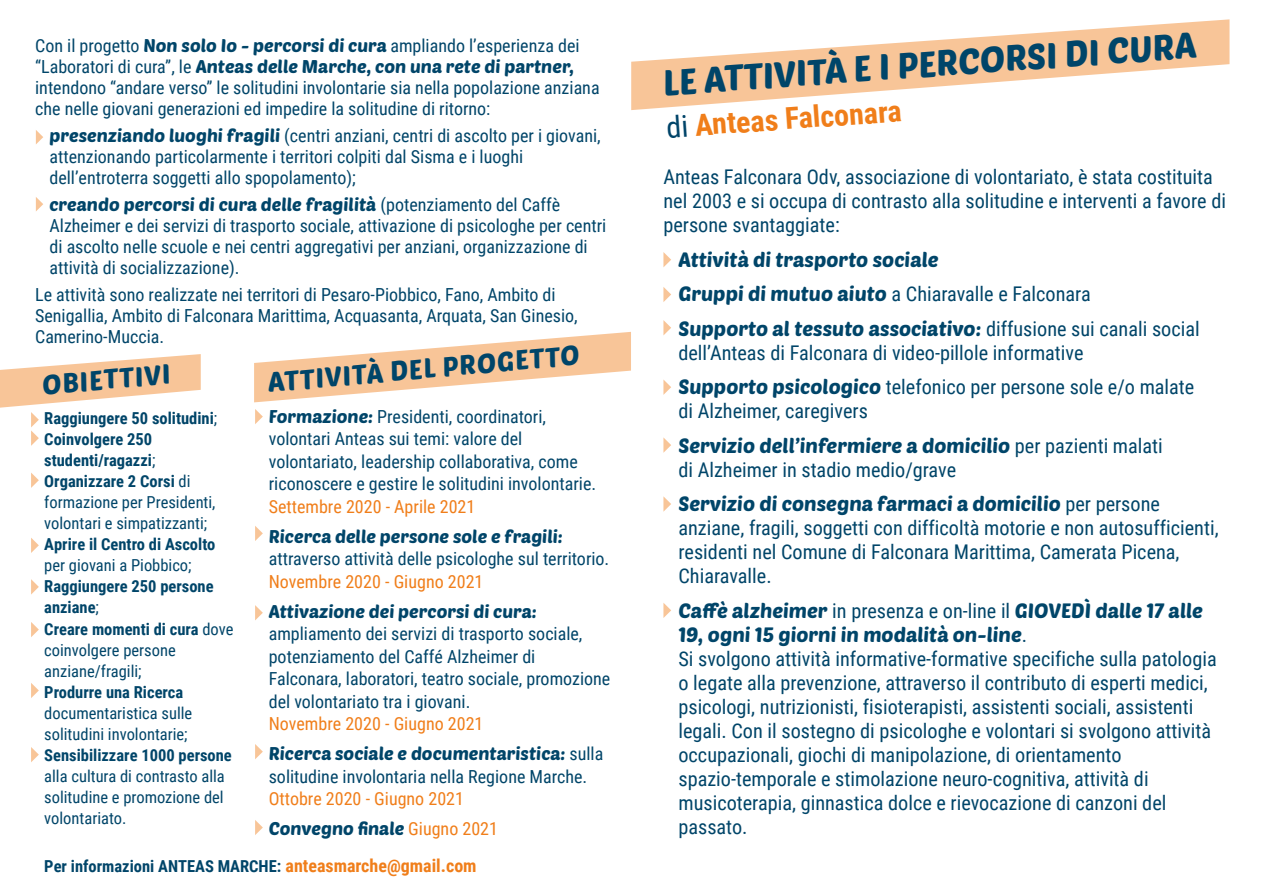
<style>
.page{position:relative;width:1263px;height:893px;background:#fff}
.page>*{position:absolute;margin:0;border:0;box-sizing:border-box;transform-origin:0 0}
.t1{font:35.55px "Poetsen One";color:#004569}
.t2{font:700 30px "Roboto Condensed";color:#f07e1a}
.t3{font:27px "Poetsen One";color:#004569}
.t4{font:20.25px/24px "Roboto Condensed";color:#004569}
.t5{font:20.25px/24px "Poetsen One";color:#004569}
.t6{font:18px/21px "Roboto Condensed";color:#004569}
.t7{font:18px "Poetsen One";color:#004569}
.t8{font:18px "Roboto Condensed";color:#f07e1a}
.t9{font:700 16.5px/21px "Roboto Condensed";color:#004569}
.t10{font:16.5px/21px "Roboto Condensed";color:#004569}
.s1{font-family:"Poetsen One"}
.s2{font-family:"Roboto Condensed"}
.s3{font-weight:400}
.s4{font-family:"Roboto Condensed";color:#f07e1a}
.s5{font-size:18px;color:#f07e1a}
.s6{font-weight:400;color:#004469}
</style>
<div class="page">
<svg style="left:254px;top:332px;width:377px;height:70px"></svg>
<svg style="left:36px;top:130px;width:7px;height:14px"></svg>
<svg style="left:631px;top:19px;width:598px;height:91px"></svg>
<svg style="left:663px;top:252px;width:8px;height:15px"></svg>
<svg style="left:663px;top:287px;width:8px;height:15px"></svg>
<svg style="left:663px;top:320px;width:8px;height:15px"></svg>
<svg style="left:663px;top:379px;width:8px;height:16px"></svg>
<svg style="left:663px;top:437px;width:8px;height:16px"></svg>
<svg style="left:663px;top:496px;width:8px;height:16px"></svg>
<svg style="left:663px;top:603px;width:8px;height:15px"></svg>
<svg style="left:36px;top:197px;width:7px;height:14px"></svg>
<svg style="left:0;top:354px;width:201px;height:92px"></svg>
<svg style="left:31px;top:473px;width:8px;height:15px"></svg>
<svg style="left:31px;top:747px;width:8px;height:15px"></svg>
<svg style="left:31px;top:622px;width:8px;height:15px"></svg>
<svg style="left:31px;top:538px;width:8px;height:15px"></svg>
<svg style="left:31px;top:579px;width:8px;height:16px"></svg>
<svg style="left:31px;top:683px;width:8px;height:15px"></svg>
<svg style="left:255px;top:409px;width:8px;height:15px"></svg>
<svg style="left:255px;top:820px;width:8px;height:15px"></svg>
<svg style="left:255px;top:526px;width:8px;height:15px"></svg>
<svg style="left:255px;top:605px;width:8px;height:15px"></svg>
<svg style="left:255px;top:744px;width:8px;height:15px"></svg>
<p class="t6" style="left:35px;top:34px;width:546px">Con il progetto <span class="s1">Non solo Io - percorsi di cura</span> ampliando l’esperienza dei</p>
<p class="t7" style="left:35px;top:55px;width:540px"><span class="s2">“Laboratori di cura”, le</span> Anteas delle Marche, con una rete di partner,</p>
<p class="t6" style="left:35px;top:76px;width:566px">intendono “andare verso” le solitudini involontarie sia nella popolazione anziana che nelle giovani generazioni ed impedire la solitudine di ritorno:</p>
<p class="t6" style="left:50px;top:124px;width:553px"><span class="s1">presenziando luoghi fragili</span> (centri anziani, centri di ascolto per i giovani, attenzionando particolarmente i territori colpiti dal Sisma e i luoghi dell’entroterra soggetti allo spopolamento);</p>
<p class="t7" style="left:50px;top:193px;width:512px">creando percorsi di cura delle fragilità <span class="s2">(potenziamento del Caffè</span></p>
<p class="t6" style="left:50px;top:214px;width:558px">Alzheimer e dei servizi di trasporto sociale, attivazione di psicologhe per centri di ascolto nelle scuole e nei centri aggregativi per anziani, organizzazione di attività di socializzazione).</p>
<p class="t6" style="left:35px;top:283px;width:544px">Le attività sono realizzate nei territori di Pesaro-Piobbico, Fano, Ambito di<br>Senigallia, Ambito di Falconara Marittima, Acquasanta, Arquata, San Ginesio,<br>Camerino-Muccia.</p>
<h3 class="t3" style="left:41px;top:368px;width:130px;rotate:-5deg">OBIETTIVI</h3>
<p class="t9" style="left:44px;top:407px;width:174px">Raggiungere 50 solitudini<span class="s3">;<br></span>Coinvolgere 250 studenti/ragazzi<span class="s3">;<br></span>Organizzare 2 Corsi <span class="s3">di formazione per Presidenti, volontari e simpatizzanti;</span></p>
<p class="t9" style="left:44px;top:533px;width:173px">Aprire il Centro di Ascolto</p>
<p class="t10" style="left:44px;top:554px;width:149px">per giovani a Piobbico;</p>
<p class="t9" style="left:44px;top:575px;width:191px">Raggiungere 250 persone anziane<span class="s3">;<br></span>Creare momenti di cura <span class="s3">dove coinvolgere persone anziane/fragili;</span></p>
<p class="t9" style="left:44px;top:680px;width:140px">Produrre una Ricerca</p>
<p class="t10" style="left:44px;top:701px;width:150px">documentaristica sulle solitudini involontarie;</p>
<p class="t9" style="left:44px;top:744px;width:189px">Sensibilizzare 1000 persone</p>
<p class="t10" style="left:44px;top:765px;width:182px;text-align:justify">alla cultura di contrasto alla solitudine e promozione del volontariato.</p>
<h3 class="t3" style="left:266px;top:365px;width:314px;rotate:-5deg">ATTIVITÀ DEL PROGETTO</h3>
<p class="t6" style="left:269px;top:404px;width:329px;line-height:22.5px"><span class="s1">Formazione:</span> Presidenti, coordinatori, volontari Anteas sui temi: valore del volontariato, leadership collaborativa, come riconoscere e gestire le solitudini involontarie.</p>
<p class="t8" style="left:269px;top:494px;width:208px">Settembre 2020 - Aprile 2021</p>
<p class="t7" style="left:269px;top:525px;width:296px">Ricerca delle persone sole e fragili:</p>
<p class="t6" style="left:269px;top:547px;width:342px">attraverso attività delle psicologhe sul territorio.</p>
<p class="t8" style="left:269px;top:569px;width:216px">Novembre 2020 - Giugno 2021</p>
<p class="t7" style="left:269px;top:600px;width:270px">Attivazione dei percorsi di cura:</p>
<p class="t6" style="left:269px;top:622px;width:343px;line-height:22.5px">ampliamento dei servizi di trasporto sociale, potenziamento del Caffé Alzheimer di Falconara, laboratori, teatro sociale, promozione del volontariato tra i giovani.</p>
<p class="t8" style="left:269px;top:711px;width:216px">Novembre 2020 - Giugno 2021</p>
<p class="t7" style="left:269px;top:742px;width:336px">Ricerca sociale e documentaristica: <span class="s2">sulla</span></p>
<p class="t6" style="left:269px;top:765px;width:320px">solitudine involontaria nella Regione Marche.</p>
<p class="t8" style="left:269px;top:786px;width:197px">Ottobre 2020 - Giugno 2021</p>
<p class="t7" style="left:269px;top:817px;width:231px">Convegno finale <span class="s4">Giugno 2021</span></p>
<p class="t9" style="left:44px;top:855px;width:434px">Per informazioni ANTEAS MARCHE: <span class="s5">anteasmarche@gmail.com</span></p>
<h1 class="t1" style="left:662px;top:60px;width:536px;rotate:-4deg">LE ATTIVITÀ E I PERCORSI DI CURA</h1>
<h2 class="t2" style="left:665px;top:106px;width:237px;rotate:-4deg"><span class="s6">di</span> Anteas Falconara</h2>
<p class="t4" style="left:663px;top:164px;width:564px">Anteas Falconara Odv, associazione di volontariato, è stata costituita nel 2003 e si occupa di contrasto alla solitudine e interventi a favore di persone svantaggiate:</p>
<p class="t5" style="left:678px;top:247px;width:262px">Attività di trasporto sociale</p>
<p class="t4" style="left:678px;top:281px;width:414px"><span class="s1">Gruppi di mutuo aiuto</span> a Chiaravalle e Falconara</p>
<p class="t5" style="left:678px;top:316px;width:523px">Supporto al tessuto associativo: <span class="s2">diffusione sui canali social</span></p>
<p class="t4" style="left:678px;top:335px;width:517px;line-height:34.5px">dell’Anteas di Falconara di video-pillole informative<br><span class="s1">Supporto psicologico</span> telefonico per persone sole e/o malate</p>
<p class="t4" style="left:678px;top:398px;width:191px">di Alzheimer, caregivers</p>
<p class="t5" style="left:678px;top:433px;width:486px">Servizio dell’infermiere a domicilio <span class="s2">per pazienti malati</span></p>
<p class="t4" style="left:678px;top:457px;width:279px">di Alzheimer in stadio medio/grave</p>
<p class="t5" style="left:678px;top:491px;width:483px">Servizio di consegna farmaci a domicilio <span class="s2">per persone</span></p>
<p class="t4" style="left:678px;top:515px;width:542px">anziane, fragili, soggetti con difficoltà motorie e non autosufficienti, residenti nel Comune di Falconara Marittima, Camerata Picena,<br>Chiaravalle.</p>
<p class="t5" style="left:678px;top:598px;width:526px">Caffè alzheimer <span class="s2">in presenza e on-line il</span> GIOVEDÌ dalle 17 alle<br>19, ogni 15 giorni in modalità on-line<span class="s2">.</span></p>
<p class="t4" style="left:678px;top:646px;width:540px">Si svolgono attività informative-formative specifiche sulla patologia o legate alla prevenzione, attraverso il contributo di esperti medici, psicologi, nutrizionisti, fisioterapisti, assistenti sociali, assistenti legali. Con il sostegno di psicologhe e volontari si svolgono attività occupazionali, giochi di manipolazione, di orientamento spazio-temporale e stimolazione neuro-cognitiva, attività di musicoterapia, ginnastica dolce e rievocazione di canzoni del passato.</p>
</div>
